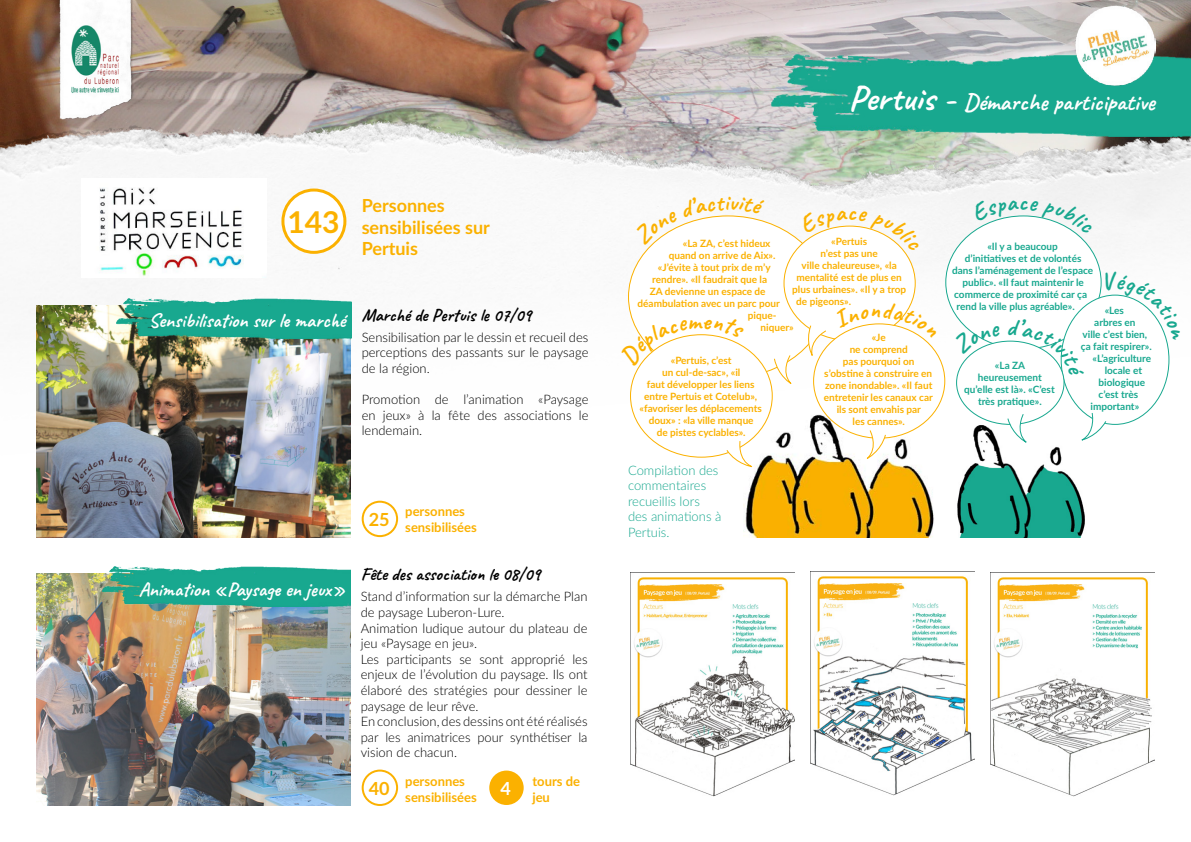
<style>
.page{position:relative;width:1191px;height:842px;background:#fff}
.page>*{position:absolute;margin:0;border:0;box-sizing:border-box;transform-origin:0 0}
.t1{font:700 30px "Lato";color:#fbb100}
.t2{font:700 24px "Caveat";color:#fff}
.t3{font:700 20px "Caveat";color:#fff}
.t4{font:700 18px/21.6px "Lato";color:#fbb100}
.t5{font:700 18px "Caveat";color:#000}
.t6{font:700 18px "Lato";color:#fff}
.t7{font:300 13px/15.6px "Lato";color:#000;text-align:justify}
.t8{font:300 13px/15.6px "Lato";color:#18a88f}
.t9{font:700 13px/15.6px "Lato";color:#fbb100}
.t10{font:700 10px/12px "Lato";color:#fbb100;text-align:center}
.t11{font:700 10px/12px "Lato";color:#18a88f;text-align:center}
.s1{font-size:36px}
</style>
<div class="page">
<img style="left:1px;top:0;width:1189px;height:66px">
<img style="left:0;top:66px;width:1191px;height:462px">
<img style="left:31px;top:0;width:128px;height:151px">
<img style="left:771px;top:55px;width:420px;height:82px">
<img style="left:1075px;top:5px;width:80px;height:81px">
<img style="left:36px;top:305px;width:315px;height:232px">
<img style="left:117px;top:298px;width:235px;height:40px">
<img style="left:36px;top:574px;width:315px;height:231px">
<img style="left:103px;top:567px;width:248px;height:40px">
<img style="left:990px;top:572px;width:165px;height:225px">
<img style="left:810px;top:572px;width:164px;height:224px">
<img style="left:630px;top:572px;width:164px;height:225px">
<div style="left:362px;top:769px;width:36px;height:37px;border:2px solid #fbb100;border-radius:50%"></div>
<div style="left:363px;top:502px;width:34px;height:34px;background:#fff;border-radius:50%"></div>
<div style="left:362px;top:501px;width:36px;height:36px;border:2px solid #fbb100;border-radius:50%"></div>
<div style="left:283px;top:190px;width:62px;height:62px;background:#fff;border-radius:50%"></div>
<div style="left:281px;top:189px;width:65px;height:65px;border:3px solid #fbb100;border-radius:50%"></div>
<div style="left:489px;top:770px;width:34px;height:35px;background:#fbb100;border-radius:50%"></div>
<img style="left:82px;top:179px;width:184px;height:98px">
<img style="left:744px;top:409px;width:191px;height:128px">
<img style="left:954px;top:422px;width:132px;height:115px">
<div style="left:628px;top:216px;width:199px;height:162px;background:#fff;border-radius:50%"></div>
<div style="left:945px;top:216px;width:156px;height:133px;background:#fff;border-radius:50%"></div>
<div style="left:1061px;top:295px;width:108px;height:129px;background:#fff;border-radius:50%"></div>
<svg style="left:1080px;top:412px;width:27px;height:30px"></svg>
<div style="left:630px;top:335px;width:142px;height:122px;background:#fff;border-radius:50%"></div>
<div style="left:784px;top:226px;width:131px;height:114px;background:#fff;border-radius:50%"></div>
<svg style="left:725px;top:440px;width:28px;height:28px"></svg>
<div style="left:813px;top:324px;width:131px;height:114px;background:#fff;border-radius:50%"></div>
<svg style="left:866px;top:430px;width:20px;height:31px"></svg>
<svg style="left:773px;top:355px;width:19px;height:31px"></svg>
<div style="left:956px;top:341px;width:108px;height:83px;background:#fff;border-radius:50%"></div>
<svg style="left:1006px;top:414px;width:21px;height:30px"></svg>
<svg style="left:633px;top:196px;width:131px;height:49px"></svg>
<svg style="left:970px;top:200px;width:123px;height:35px"></svg>
<svg style="left:1104px;top:272px;width:78px;height:69px"></svg>
<svg style="left:619px;top:317px;width:125px;height:50px"></svg>
<svg style="left:798px;top:210px;width:121px;height:42px"></svg>
<svg style="left:805px;top:302px;width:132px;height:63px"></svg>
<svg style="left:952px;top:326px;width:49px;height:29px"></svg>
<svg style="left:1008px;top:319px;width:66px;height:59px"></svg>
<h1 class="t1" style="left:287px;top:200px;width:54px">143</h1>
<h3 class="t4" style="left:362px;top:194px;width:130px">Personnes sensibilisées sur<br>Pertuis</h3>
<h3 class="t3" style="left:149px;top:308px;width:384px">Sensibilisation sur le marché <sup>Marché</sup> <sup>de</sup> <sup>Pertuis</sup> <sup>le</sup> <sup>07/09</sup></h3>
<h3 class="t7" style="left:362px;top:329px;width:228px">Sensibilisation par le dessin et recueil des perceptions des passants sur le paysage de la région.</h3>
<h3 class="t7" style="left:362px;top:391px;width:228px">Promotion de l’animation «Paysage en jeux» à la fête des associations le lendemain.</h3>
<h3 class="t3" style="left:139px;top:576px;width:208px">Animation «Paysage en jeux»</h3>
<h3 class="t4" style="left:369px;top:508px;width:22px">25</h3>
<h3 class="t9" style="left:405px;top:503px;width:73px">personnes sensibilisées</h3>
<h3 class="t5" style="left:361px;top:563px;width:181px">Fête des association le 08/09</h3>
<p class="t7" style="left:361px;top:588px;width:228px;text-align:left">Stand d’information sur la démarche Plan de paysage Luberon-Lure.<br>Animation ludique autour du plateau de jeu «Paysage en jeu».<br>Les participants se sont approprié les enjeux de l’évolution du paysage. Ils ont élaboré des stratégies pour dessiner le paysage de leur rêve.<br>En conclusion, des dessins ont été réalisés par les animatrices pour synthétiser la vision de chacun.</p>
<h3 class="t4" style="left:369px;top:777px;width:22px">40</h3>
<h3 class="t9" style="left:405px;top:773px;width:73px">personnes sensibilisées</h3>
<h3 class="t9" style="left:532px;top:773px;width:49px">tours de jeu</h3>
<h3 class="t6" style="left:500px;top:775px;width:12px">4</h3>
<h2 class="t2" style="left:848px;top:87px;width:308px"><span class="s1">Pertuis -</span> Démarche participative</h2>
<p class="t10" style="left:831px;top:235px;width:37px">«Pertuis</p>
<p class="t10" style="left:820px;top:247px;width:59px">n’est pas une</p>
<p class="t10" style="left:801px;top:259px;width:97px">ville chaleureuse», «la</p>
<p class="t10" style="left:796px;top:271px;width:107px">mentalité est de plus en</p>
<p class="t10" style="left:792px;top:283px;width:115px">plus urbaines». «Il y a trop</p>
<p class="t10" style="left:796px;top:295px;width:56px">de pigeons».</p>
<p class="t10" style="left:824px;top:331px;width:110px">«Je<br>ne comprend<br>pas pourquoi on s’obstine à construire en zone inondable». «Il faut entretenir les canaux car ils sont envahis par<br>les cannes».</p>
<p class="t10" style="left:683px;top:237px;width:89px">«La ZA, c’est hideux</p>
<p class="t10" style="left:669px;top:249px;width:108px">quand on arrive de Aix».</p>
<p class="t10" style="left:658px;top:261px;width:114px">«J’évite à tout prix de m’y</p>
<p class="t10" style="left:652px;top:273px;width:116px">rendre». «Il faudrait que la</p>
<p class="t10" style="left:649px;top:285px;width:117px">ZA devienne un espace de</p>
<p class="t10" style="left:637px;top:297px;width:144px">déambulation avec un parc pour</p>
<p class="t10" style="left:748px;top:309px;width:30px">pique-</p>
<p class="t10" style="left:760px;top:321px;width:35px">niquer»</p>
<p class="t10" style="left:639px;top:354px;width:124px">«Pertuis, c’est<br>un cul-de-sac», «il<br>faut développer les liens entre Pertuis et Cotelub», «favoriser les déplacements doux» : «la ville manque<br>de pistes cyclables».</p>
<h3 class="t8" style="left:628px;top:462px;width:95px">Compilation des commentaires recueillis lors des animations à<br>Pertuis.</h3>
<p class="t11" style="left:987px;top:240px;width:72px">«Il y a beaucoup</p>
<p class="t11" style="left:965px;top:252px;width:118px">d’initiatives et de volontés</p>
<p class="t11" style="left:952px;top:264px;width:142px">dans l’aménagement de l’espace</p>
<p class="t11" style="left:962px;top:276px;width:123px">public». «Il faut maintenir le</p>
<p class="t11" style="left:954px;top:288px;width:134px">commerce de proximité car ça</p>
<p class="t11" style="left:956px;top:300px;width:120px">rend la ville plus agréable».</p>
<p class="t11" style="left:1104px;top:304px;width:21px">«Les</p>
<p class="t11" style="left:1094px;top:316px;width:43px">arbres en</p>
<p class="t11" style="left:1082px;top:328px;width:66px">ville c’est bien,</p>
<p class="t11" style="left:1081px;top:340px;width:72px">ça fait respirer».</p>
<p class="t11" style="left:1092px;top:352px;width:60px">«L’agriculture</p>
<p class="t11" style="left:1104px;top:364px;width:39px">locale et</p>
<p class="t11" style="left:1098px;top:376px;width:48px">biologique</p>
<p class="t11" style="left:1098px;top:388px;width:41px">c’est très</p>
<p class="t11" style="left:1090px;top:400px;width:50px">important»</p>
<p class="t11" style="left:964px;top:359px;width:92px">«La ZA heureusement qu’elle est là». «C’est très pratique».</p>
</div>
